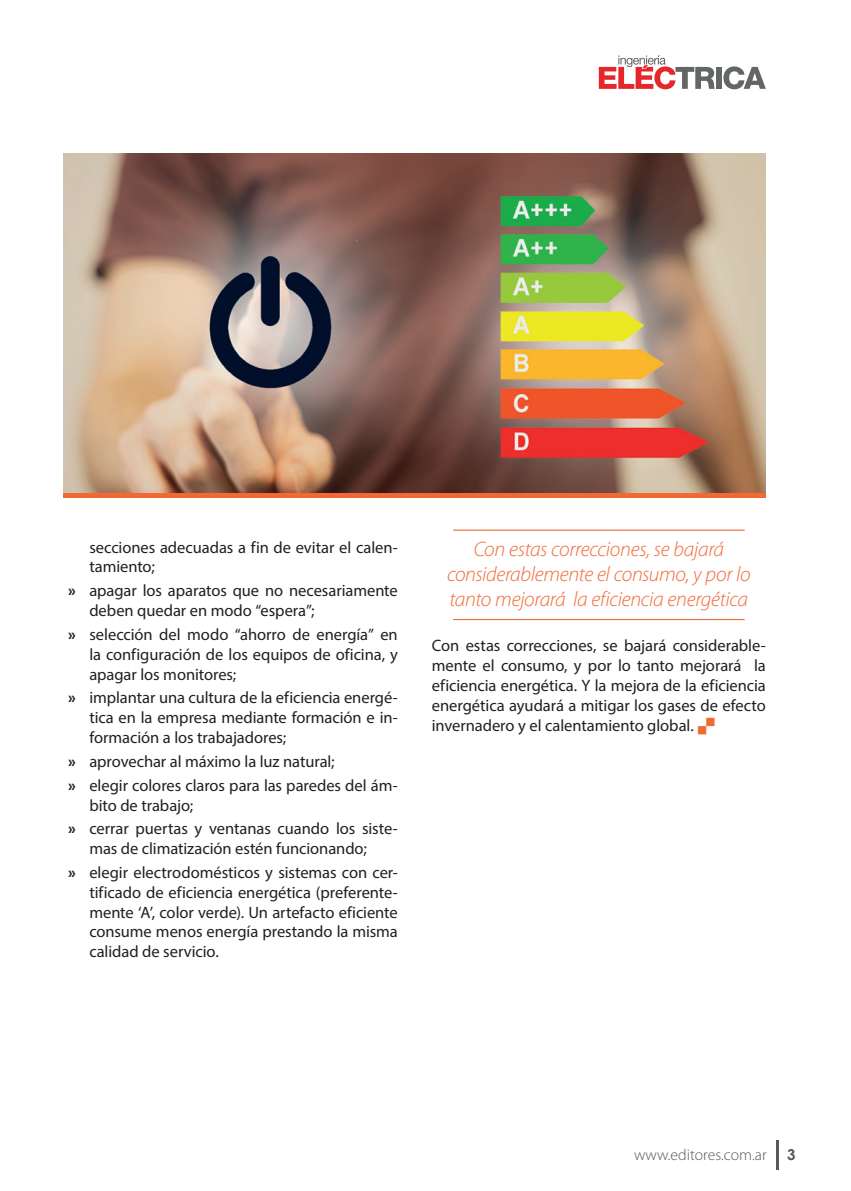
<style>
.page{position:relative;width:851px;height:1191px;background:#fff}
.page>*{position:absolute;margin:0;border:0;box-sizing:border-box;transform-origin:0 0}
.Destacado{font:italic 300 21px/25.2px "Myriad Pro";letter-spacing:-.015em;color:#f26936;text-align:center}
.Texto{font:16.5px/19.8px "Myriad Pro";letter-spacing:-.005em;color:#231f20;text-align:justify}
.t1{font:300 15.75px "Myriad Pro";color:#57585a}
.t2{font:700 15px "Century Gothic";color:#57585a}
.s1{font-weight:700}
</style>
<div class="page">
<hr style="left:776px;top:1140px;width:2px;height:29px;background:#57585a">
<div style="left:715px;top:67px;width:6px;height:22px;background:#636666"></div>
<svg style="left:723px;top:66px;width:42px;height:23px"></svg>
<svg style="left:598px;top:55px;width:116px;height:34px"></svg>
<hr style="left:453px;top:529px;width:291px;height:2px;background:#f26936">
<hr style="left:453px;top:619px;width:291px;height:1px;background:#f26936">
<img style="left:64px;top:153px;width:701px;height:340px">
<hr style="left:64px;top:493px;width:701px;height:4px;background:#f26936">
<p class="Texto" style="left:89px;top:537px;width:310px">secciones adecuadas a fin de evitar el calen&shy;tamiento;</p>
<p class="Texto" style="left:89px;top:580px;width:310px;text-indent:-21px"><span class="s1">»</span> apagar los aparatos que no necesariamente deben quedar en modo “espera”;</p>
<p class="Texto" style="left:89px;top:624px;width:310px;text-indent:-21px"><span class="s1">»</span> selección del modo “ahorro de energía” en la configuración de los equipos de oficina, y apagar los monitores;</p>
<p class="Texto" style="left:89px;top:687px;width:310px;text-indent:-21px"><span class="s1">»</span> implantar una cultura de la eficiencia energé&shy;tica en la empresa mediante formación e in&shy;formación a los trabajadores;</p>
<p class="Texto" style="left:68px;top:751px;width:268px"><span class="s1">»</span> aprovechar al máximo la luz natural;</p>
<p class="Texto" style="left:89px;top:775px;width:310px;text-indent:-21px"><span class="s1">»</span> elegir colores claros para las paredes del ám&shy;bito de trabajo;</p>
<p class="Texto" style="left:68px;top:818px;width:331px;text-align:center"><span class="s1">»</span> cerrar puertas y ventanas cuando los siste&shy;mas de climatización estén funcionando;</p>
<p class="Texto" style="left:89px;top:862px;width:310px;text-indent:-21px"><span class="s1">»</span> elegir electrodomésticos y sistemas con cer&shy;tificado de eficiencia energética (preferente&shy;mente ‘A’, color verde). Un artefacto eficiente consume menos energía prestando la misma calidad de servicio.</p>
<p class="Destacado" style="left:447px;top:536px;width:305px">Con estas correcciones, se bajará considerablemente el consumo, y por lo tanto mejorará la eficiencia energética</p>
<p class="Texto" style="left:432px;top:635px;width:335px">Con estas correcciones, se bajará considerable&shy;mente el consumo, y por lo tanto mejorará la eficiencia energética. Y la mejora de la eficiencia energética ayudará a mitigar los gases de efecto invernadero y el calentamiento global.</p>
<p class="t1" style="left:634px;top:1146px;width:134px">www.editores.com.ar</p>
<p class="t2" style="left:787px;top:1143px;width:10px">3</p>
</div>
